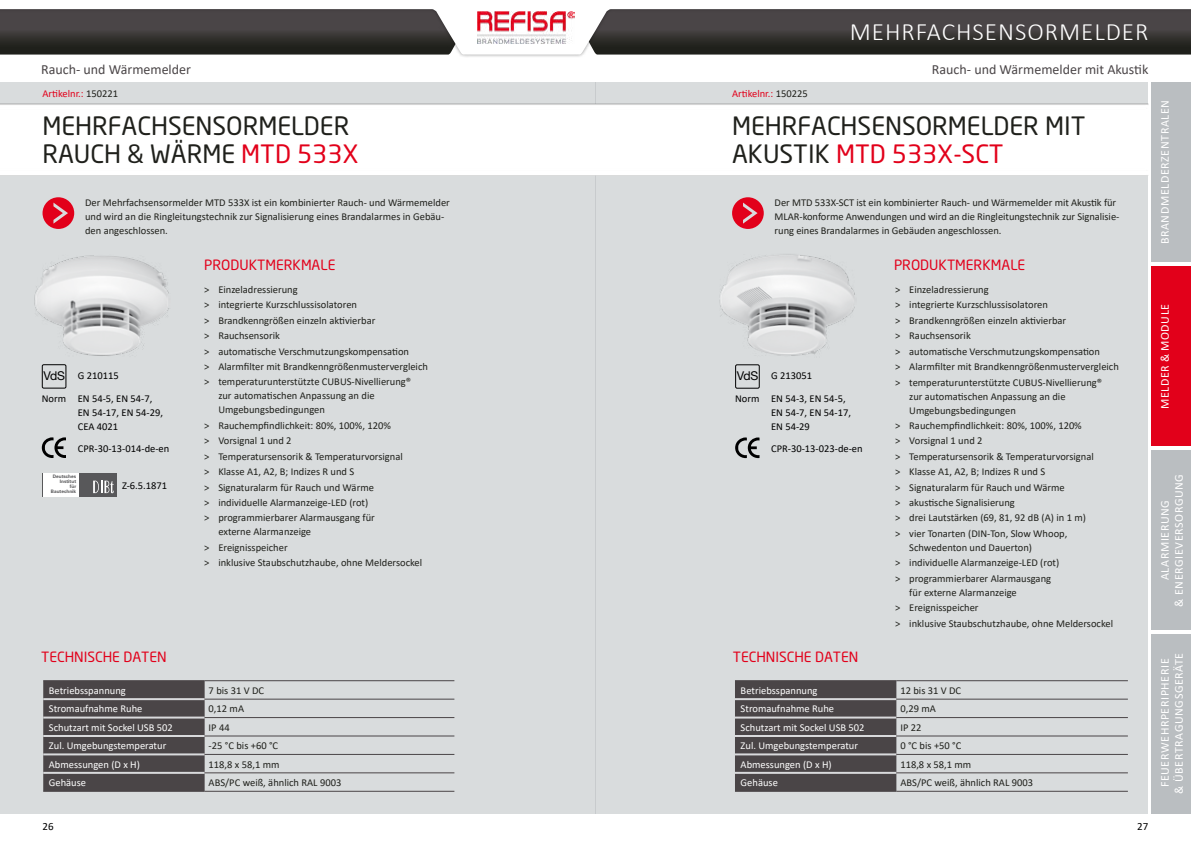
<style>
.page{position:relative;width:1191px;height:842px;background:#fff}
.page>*{position:absolute;margin:0;border:0;box-sizing:border-box;transform-origin:0 0}
.t1{font:25px/28px "Neo Sans Std";color:#1f201b}
.t2{font:300 25px "Calibri";letter-spacing:.04em;color:#fff}
.t3{font:14px "Neo Sans Std";color:#e2001a}
.t4{font:14px "Calibri";color:#4a4547}
.t5{font:12px/14px "Calibri";letter-spacing:.05em;color:#fff;text-align:center}
.t6{font:11px "Calibri";color:#000}
.t7{font:10.5px/15.4px "Calibri";color:#1f201b}
.t8{font:10.5px "Calibri";color:#fff}
.t9{font:10.5px/22.5px "Calibri";color:#000}
.t10{font:10.5px "Calibri";color:#e2001a}
.t11{font:700 4.7px/5px "Univers";color:#58585a;text-align:right}
.s1{color:#1f201b}
.s2{color:#e2001a}
.s3{font-family:"Helvetica Neue";font-size:12.2px}
</style>
<div class="page">
<div style="left:595px;top:82px;width:553px;height:732px;background:#d9dcdd"></div>
<div style="left:1151px;top:82px;width:40px;height:180px;background:#babec1"></div>
<div style="left:1151px;top:266px;width:40px;height:180px;background:#e2001a"></div>
<div style="left:1151px;top:450px;width:40px;height:180px;background:#babec1"></div>
<div style="left:1151px;top:634px;width:40px;height:180px;background:#babec1"></div>
<div style="left:0;top:0;width:1191px;height:58px;background:#000;opacity:.4"></div>
<svg style="left:0;top:0;width:1191px;height:55px"></svg>
<div style="left:0;top:82px;width:595px;height:732px;background:#d9dcdd"></div>
<img style="left:477px;top:12px;width:97px;height:31px">
<div style="left:0;top:97px;width:1157px;height:80px;background:#000;opacity:.75"></div>
<svg style="left:43px;top:197px;width:31px;height:32px"></svg>
<div style="left:43px;top:681px;width:162px;height:110px;background:#4a4547"></div>
<hr style="left:43px;top:698px;width:162px;height:2px;background:#d9dadc">
<hr style="left:43px;top:716px;width:162px;height:2px;background:#d9dadc">
<hr style="left:43px;top:735px;width:162px;height:2px;background:#d9dadc">
<hr style="left:43px;top:753px;width:162px;height:2px;background:#d9dadc">
<hr style="left:43px;top:772px;width:162px;height:2px;background:#d9dadc">
<hr style="left:205px;top:680px;width:249px;height:1px;background:#4a4547">
<hr style="left:205px;top:699px;width:249px;height:1px;background:#4a4547">
<hr style="left:205px;top:717px;width:249px;height:1px;background:#4a4547">
<hr style="left:205px;top:735px;width:249px;height:1px;background:#4a4547">
<hr style="left:205px;top:754px;width:249px;height:1px;background:#4a4547">
<hr style="left:205px;top:772px;width:249px;height:1px;background:#4a4547">
<hr style="left:205px;top:791px;width:249px;height:1px;background:#4a4547">
<hr style="left:43px;top:680px;width:162px;height:1px;background:#4a4547">
<hr style="left:43px;top:791px;width:162px;height:1px;background:#4a4547">
<svg style="left:732px;top:197px;width:31px;height:32px"></svg>
<img style="left:34px;top:255px;width:135px;height:101px">
<img style="left:719px;top:254px;width:136px;height:102px">
<div style="left:42px;top:364px;width:24px;height:25px;border:1px solid #000"></div>
<svg style="left:42px;top:437px;width:24px;height:21px"></svg>
<div style="left:42px;top:473px;width:75px;height:23px;background:#fff"></div>
<div style="left:79px;top:473px;width:38px;height:23px;background:#58585a"></div>
<svg style="left:42px;top:473px;width:1px;height:23px"></svg>
<svg style="left:93px;top:481px;width:21px;height:12px"></svg>
<div style="left:735px;top:681px;width:161px;height:110px;background:#4a4547"></div>
<hr style="left:735px;top:698px;width:161px;height:2px;background:#d9dadc">
<hr style="left:735px;top:716px;width:161px;height:2px;background:#d9dadc">
<hr style="left:735px;top:735px;width:161px;height:2px;background:#d9dadc">
<hr style="left:735px;top:753px;width:161px;height:2px;background:#d9dadc">
<hr style="left:735px;top:772px;width:161px;height:2px;background:#d9dadc">
<hr style="left:896px;top:680px;width:231px;height:1px;background:#4a4547">
<hr style="left:896px;top:699px;width:231px;height:1px;background:#4a4547">
<hr style="left:896px;top:717px;width:231px;height:1px;background:#4a4547">
<hr style="left:896px;top:735px;width:231px;height:1px;background:#4a4547">
<hr style="left:896px;top:754px;width:231px;height:1px;background:#4a4547">
<hr style="left:896px;top:772px;width:231px;height:1px;background:#4a4547">
<hr style="left:896px;top:791px;width:231px;height:1px;background:#4a4547">
<hr style="left:735px;top:680px;width:161px;height:1px;background:#4a4547">
<hr style="left:735px;top:791px;width:161px;height:1px;background:#4a4547">
<div style="left:735px;top:364px;width:24px;height:25px;border:1px solid #000"></div>
<svg style="left:735px;top:437px;width:24px;height:21px"></svg>
<h2 class="t4" style="left:41px;top:59px;width:151px">Rauch- und Wärmemelder</h2>
<p class="t10" style="left:43px;top:87px;width:77px">Artikelnr.: <span class="s1">150221</span></p>
<h1 class="t1" style="left:43px;top:112px;width:317px">MEHRFACHSENSORMELDER<br>RAUCH &amp; WÄRME <span class="s2">MTD 533X</span></h1>
<p class="t7" style="left:85px;top:195px;width:366px;line-height:14px">Der Mehrfachsensormelder MTD 533X ist ein kombinierter Rauch- und Wärmemelder und wird an die Ringleitungstechnik zur Signalisierung eines Brandalarmes in Gebäu&shy;den angeschlossen.</p>
<h2 class="t3" style="left:204px;top:256px;width:133px">PRODUKTMERKMALE</h2>
<p class="t7" style="left:204px;top:281px;width:225px">&gt; Einzeladressierung<br>&gt; integrierte Kurzschlussisolatoren<br>&gt; Brandkenngrößen einzeln aktivierbar<br>&gt; Rauchsensorik<br>&gt; automatische Verschmutzungskompensation<br>&gt; Alarmfilter mit Brandkenngrößenmustervergleich &gt; temperaturunterstützte CUBUS-Nivellierung®</p>
<p class="t7" style="left:218px;top:389px;width:158px;line-height:14px">zur automatischen Anpassung an die<br>Umgebungsbedingungen</p>
<p class="t7" style="left:204px;top:417px;width:200px">&gt; Rauchempfindlichkeit: 80%, 100%, 120%<br>&gt; Vorsignal 1 und 2<br>&gt; Temperatursensorik &amp; Temperaturvorsignal &gt; Klasse A1, A2, B; Indizes R und S<br>&gt; Signaturalarm für Rauch und Wärme<br>&gt; individuelle Alarmanzeige-LED (rot)<br>&gt; programmierbarer Alarmausgang für</p>
<p class="t7" style="left:204px;top:524px;width:219px;text-indent:14px">externe Alarmanzeige<br>&gt; Ereignisspeicher<br>&gt; inklusive Staubschutzhaube, ohne Meldersockel</p>
<p class="t9" style="left:42px;top:364px;width:112px"><span class="s3">VdS</span> G 210115<br>Norm EN 54-5, EN 54-7,</p>
<p class="t9" style="left:78px;top:405px;width:87px;line-height:14px">EN 54-17, EN 54-29,<br>CEA 4021</p>
<p class="t9" style="left:78px;top:437px;width:93px">CPR-30-13-014-de-en</p>
<p class="t11" style="left:51px;top:474px;width:27px">Deutsches<br>Institut<br>für<br>Bautechnik</p>
<p class="t9" style="left:122px;top:474px;width:47px">Z-6.5.1871</p>
<h2 class="t3" style="left:41px;top:649px;width:127px">TECHNISCHE DATEN</h2>
<p class="t8" style="left:49px;top:683px;width:78px">Betriebsspannung</p>
<p class="t7" style="left:209px;top:682px;width:57px">7 bis 31 V DC</p>
<p class="t8" style="left:49px;top:701px;width:95px">Stromaufnahme Ruhe</p>
<p class="t7" style="left:209px;top:701px;width:37px">0,12 mA</p>
<p class="t8" style="left:49px;top:720px;width:125px">Schutzart mit Sockel USB 502</p>
<p class="t7" style="left:209px;top:719px;width:23px">IP 44</p>
<p class="t8" style="left:49px;top:738px;width:119px">Zul. Umgebungstemperatur</p>
<p class="t7" style="left:209px;top:738px;width:71px">-25 °C bis +60 °C</p>
<p class="t8" style="left:49px;top:757px;width:93px">Abmessungen (D x H)</p>
<p class="t7" style="left:209px;top:756px;width:72px">118,8 x 58,1 mm</p>
<p class="t8" style="left:49px;top:775px;width:39px">Gehäuse</p>
<p class="t7" style="left:209px;top:774px;width:134px">ABS/PC weiß, ähnlich RAL 9003</p>
<h1 class="t2" style="left:849px;top:17px;width:300px">MEHRFACHSENSORMELDER</h1>
<p class="t10" style="left:732px;top:87px;width:77px">Artikelnr.: <span class="s1">150225</span></p>
<h2 class="t4" style="left:932px;top:59px;width:218px">Rauch- und Wärmemelder mit Akustik</h2>
<h1 class="t1" style="left:732px;top:112px;width:355px">MEHRFACHSENSORMELDER MIT<br>AKUSTIK <span class="s2">MTD 533X-SCT</span></h1>
<p class="t7" style="left:774px;top:195px;width:346px;line-height:14px">Der MTD 533X-SCT ist ein kombinierter Rauch- und Wärmemelder mit Akustik für<br>MLAR-konforme Anwendungen und wird an die Ringleitungstechnik zur Signalisie&shy;rung eines Brandalarmes in Gebäuden angeschlossen.</p>
<h2 class="t3" style="left:894px;top:256px;width:133px">PRODUKTMERKMALE</h2>
<p class="t7" style="left:895px;top:282px;width:225px">&gt; Einzeladressierung<br>&gt; integrierte Kurzschlussisolatoren<br>&gt; Brandkenngrößen einzeln aktivierbar<br>&gt; Rauchsensorik<br>&gt; automatische Verschmutzungskompensation<br>&gt; Alarmfilter mit Brandkenngrößenmustervergleich &gt; temperaturunterstützte CUBUS-Nivellierung®</p>
<p class="t7" style="left:909px;top:389px;width:158px;line-height:14px">zur automatischen Anpassung an die<br>Umgebungsbedingungen</p>
<p class="t7" style="left:895px;top:417px;width:200px">&gt; Rauchempfindlichkeit: 80%, 100%, 120%<br>&gt; Vorsignal 1 und 2<br>&gt; Temperatursensorik &amp; Temperaturvorsignal &gt; Klasse A1, A2, B; Indizes R und S<br>&gt; Signaturalarm für Rauch und Wärme<br>&gt; akustische Signalisierung<br>&gt; drei Lautstärken (69, 81, 92 dB (A) in 1 m) &gt; vier Tonarten (DIN-Ton, Slow Whoop,</p>
<p class="t7" style="left:895px;top:539px;width:166px;text-indent:14px">Schwedenton und Dauerton)<br>&gt; individuelle Alarmanzeige-LED (rot) &gt; programmierbarer Alarmausgang</p>
<p class="t7" style="left:895px;top:584px;width:219px;text-indent:14px">für externe Alarmanzeige<br>&gt; Ereignisspeicher<br>&gt; inklusive Staubschutzhaube, ohne Meldersockel</p>
<p class="t9" style="left:735px;top:364px;width:112px"><span class="s3">VdS</span> G 213051<br>Norm EN 54-3, EN 54-5,</p>
<p class="t9" style="left:771px;top:405px;width:81px;line-height:14px">EN 54-7, EN 54-17,<br>EN 54-29</p>
<p class="t9" style="left:771px;top:437px;width:93px">CPR-30-13-023-de-en</p>
<h2 class="t3" style="left:733px;top:649px;width:127px">TECHNISCHE DATEN</h2>
<p class="t8" style="left:740px;top:683px;width:78px">Betriebsspannung</p>
<p class="t7" style="left:900px;top:682px;width:62px">12 bis 31 V DC</p>
<p class="t8" style="left:740px;top:701px;width:95px">Stromaufnahme Ruhe</p>
<p class="t7" style="left:900px;top:701px;width:37px">0,29 mA</p>
<p class="t8" style="left:740px;top:720px;width:125px">Schutzart mit Sockel USB 502</p>
<p class="t7" style="left:900px;top:719px;width:23px">IP 22</p>
<p class="t8" style="left:740px;top:738px;width:119px">Zul. Umgebungstemperatur</p>
<p class="t7" style="left:900px;top:738px;width:63px">0 °C bis +50 °C</p>
<p class="t8" style="left:740px;top:757px;width:93px">Abmessungen (D x H)</p>
<p class="t7" style="left:900px;top:756px;width:72px">118,8 x 58,1 mm</p>
<p class="t8" style="left:740px;top:775px;width:39px">Gehäuse</p>
<p class="t7" style="left:900px;top:774px;width:134px">ABS/PC weiß, ähnlich RAL 9003</p>
<p class="t6" style="left:43px;top:819px;width:13px">26</p>
<p class="t6" style="left:1137px;top:819px;width:13px">27</p>
<p class="t5" style="left:1157px;top:244px;width:146px;rotate:-90deg">BRANDMELDERZENTRALEN</p>
<p class="t5" style="left:1157px;top:409px;width:107px;rotate:-90deg">MELDER &amp; MODULE</p>
<p class="t5" style="left:1157px;top:606px;width:134px;rotate:-90deg">ALARMIERUNG<br>&amp; ENERGIEVERSORGUNG</p>
<p class="t5" style="left:1157px;top:793px;width:142px;rotate:-90deg">FEUERWEHRPERIPHERIE<br>&amp; ÜBERTRAGUNGSGERÄTE</p>
</div>
